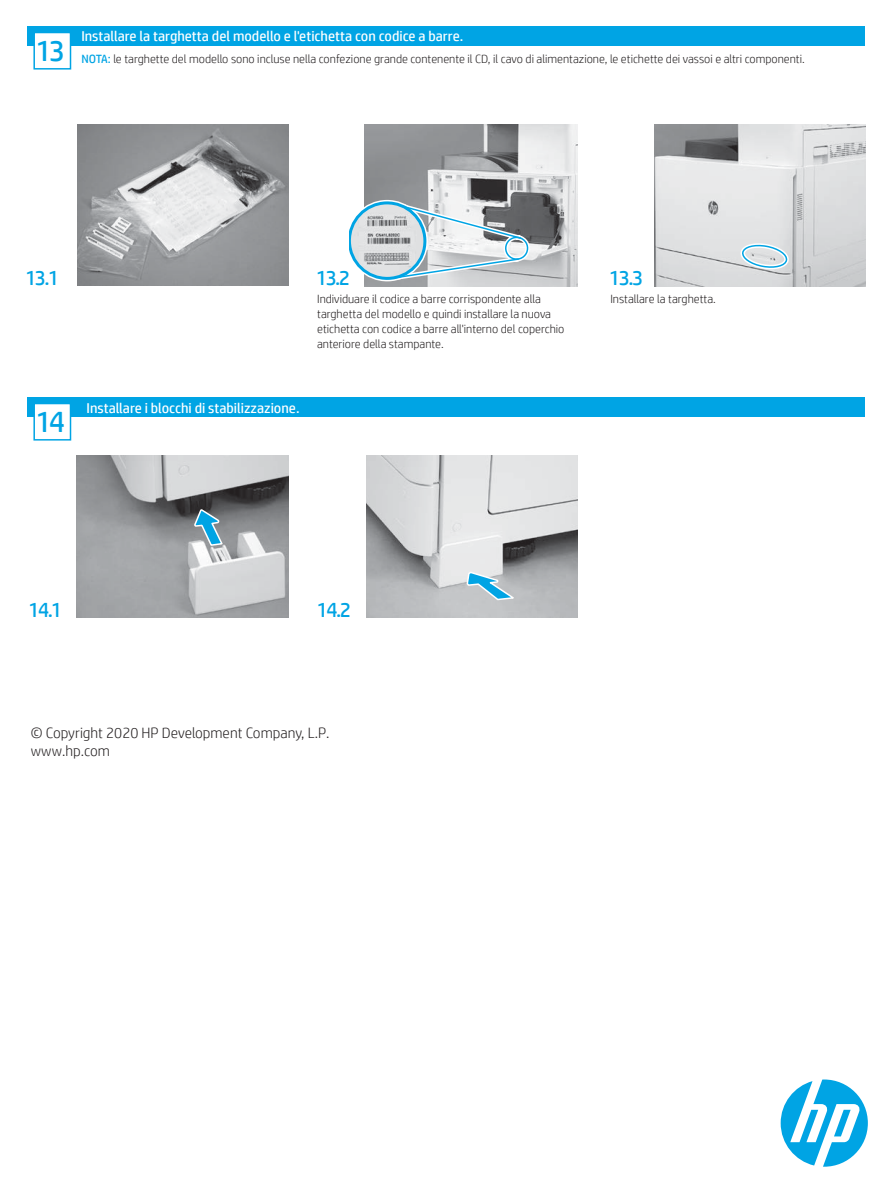
<style>
.page{position:relative;width:893px;height:1188px;background:#fff}
.page>*{position:absolute;margin:0;border:0;box-sizing:border-box;transform-origin:0 0}
.t1{font:30px "HP Simplified";color:#00a4e4}
.t2{font:21px "HP Simplified";letter-spacing:-.08em;color:#00a4e4}
.t3{font:300 15px/18px "HP Simplified";color:#231f20}
.t4{font:14.25px "HP Simplified";color:#fff}
.t5{font:300 12px/15px "HP Simplified";color:#231f20}
.s1{font-weight:400;color:#00a4e4}
</style>
<div class="page">
<img style="left:77px;top:124px;width:211px;height:162px">
<img style="left:364px;top:125px;width:214px;height:162px">
<svg style="left:349px;top:196px;width:184px;height:89px"></svg>
<img style="left:77px;top:456px;width:211px;height:162px">
<svg style="left:194px;top:508px;width:30px;height:39px"></svg>
<img style="left:366px;top:456px;width:212px;height:162px">
<svg style="left:465px;top:570px;width:52px;height:32px"></svg>
<div style="left:28px;top:26px;width:837px;height:20px;background:#00a4e4"></div>
<div style="left:33px;top:32px;width:38px;height:38px;background:#fff;border:2px solid #00a4e4"></div>
<div style="left:28px;top:397px;width:837px;height:20px;background:#00a4e4"></div>
<div style="left:33px;top:403px;width:38px;height:38px;background:#fff;border:2px solid #00a4e4"></div>
<img style="left:654px;top:125px;width:211px;height:161px">
<svg style="left:740px;top:242px;width:52px;height:26px"></svg>
<svg style="left:781px;top:1080px;width:87px;height:87px"></svg>
<h1 class="t1" style="left:36px;top:31px;width:31px">13</h1>
<p class="t4" style="left:81px;top:27px;width:383px">Installare la targhetta del modello e l'etichetta con codice a barre.</p>
<p class="t5" style="left:81px;top:51px;width:725px"><span class="s1">NOTA:</span> le targhette del modello sono incluse nella confezione grande contenente il CD, il cavo di alimentazione, le etichette dei vassoi e altri componenti.</p>
<h2 class="t2" style="left:25px;top:264px;width:35px">13.1</h2>
<h2 class="t2" style="left:316px;top:264px;width:35px">13.2</h2>
<h2 class="t2" style="left:609px;top:264px;width:35px">13.3</h2>
<h1 class="t1" style="left:36px;top:402px;width:31px">14</h1>
<p class="t5" style="left:317px;top:291px;width:249px">Individuare il codice a barre corrispondente alla targhetta del modello e quindi installare la nuova etichetta con codice a barre all'interno del coperchio anteriore della stampante.</p>
<p class="t5" style="left:610px;top:291px;width:107px">Installare la targhetta.</p>
<p class="t4" style="left:87px;top:398px;width:214px">Installare i blocchi di stabilizzazione.</p>
<h2 class="t2" style="left:29px;top:596px;width:35px">14.1</h2>
<h2 class="t2" style="left:317px;top:596px;width:35px">14.2</h2>
<p class="t3" style="left:31px;top:723px;width:300px">© Copyright 2020 HP Development Company, L.P. www.hp.com</p>
</div>
